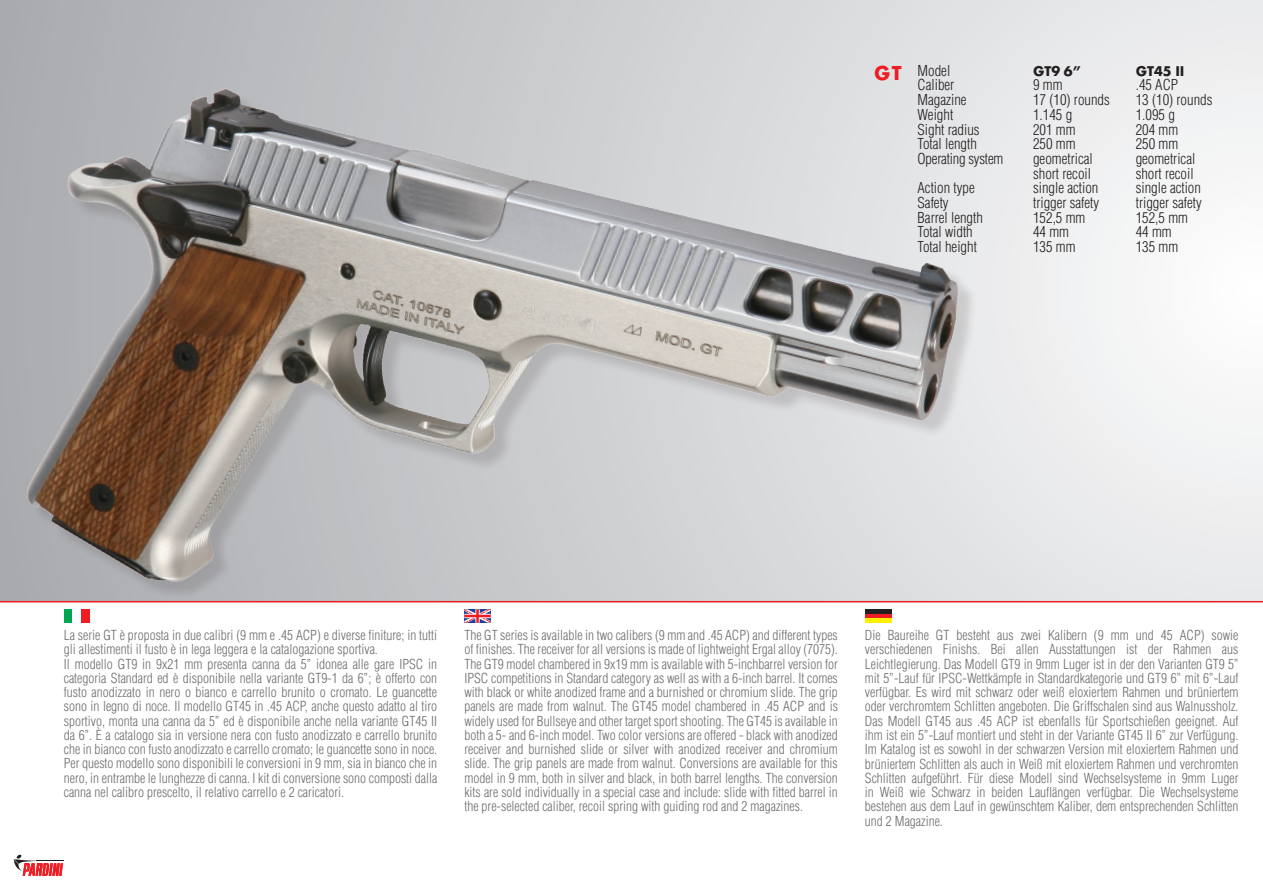
<style>
.page{position:relative;width:1263px;height:893px;background:#fff}
.page>*{position:absolute;margin:0;border:0;box-sizing:border-box;transform-origin:0 0}
.t1{font:300 condensed 14.7px/14.7px "Helvetica";color:#231f20}
.t2{font:700 14.7px "Futura T";color:#231f20}
.t3{font:300 condensed 13.5px/14.2px "Helvetica";color:#6c6d70;text-align:justify}
.s1{font-family:"Futura T";font-weight:700;font-stretch:normal;font-size:21px;color:#ee1d23}
</style>
<div class="page">
<div style="left:0;top:0;width:1263px;height:600px;background:linear-gradient(to right,#a8aaad,#f5f6f7)"></div>
<hr style="left:0;top:601px;width:1263px;height:1px;background:#ee1d23">
<img style="left:0;top:8px;width:1027px;height:615px">
<div style="left:64px;top:609px;width:8px;height:13px;background:#00a54f"></div>
<div style="left:72px;top:609px;width:9px;height:13px;background:#fff"></div>
<div style="left:81px;top:609px;width:9px;height:13px;background:#ee1d23"></div>
<hr style="left:865px;top:610px;width:26px;height:4px;background:#231f20">
<hr style="left:865px;top:614px;width:26px;height:4px;background:#ee1d23">
<div style="left:865px;top:618px;width:26px;height:5px;background:#fff101"></div>
<svg style="left:464px;top:609px;width:27px;height:14px"></svg>
<svg style="left:14px;top:854px;width:50px;height:22px"></svg>
<p class="t1" style="left:874px;top:63px;width:77px"><span class="s1">GT</span> Model</p>
<p class="t2" style="left:1033px;top:62px;width:50px">GT9 6”</p>
<p class="t1" style="left:918px;top:78px;width:38px">Caliber</p>
<p class="t1" style="left:1033px;top:78px;width:31px">9 mm</p>
<p class="t1" style="left:918px;top:92px;width:50px">Magazine</p>
<p class="t1" style="left:1033px;top:92px;width:78px">17 (10) rounds</p>
<p class="t1" style="left:918px;top:107px;width:37px">Weight</p>
<p class="t1" style="left:1033px;top:107px;width:41px">1.145 g</p>
<p class="t1" style="left:918px;top:122px;width:64px">Sight radius</p>
<p class="t1" style="left:1033px;top:122px;width:44px">201 mm</p>
<p class="t1" style="left:918px;top:136px;width:61px">Total length</p>
<p class="t1" style="left:1033px;top:136px;width:44px">250 mm</p>
<p class="t1" style="left:918px;top:151px;width:87px">Operating system</p>
<p class="t1" style="left:1033px;top:151px;width:61px">geometrical short recoil</p>
<p class="t1" style="left:918px;top:181px;width:59px">Action type</p>
<p class="t1" style="left:1033px;top:181px;width:67px">single action</p>
<p class="t1" style="left:918px;top:195px;width:33px">Safety</p>
<p class="t1" style="left:1033px;top:195px;width:68px">trigger safety</p>
<p class="t1" style="left:918px;top:210px;width:67px">Barrel length</p>
<p class="t1" style="left:1033px;top:210px;width:54px">152,5 mm</p>
<p class="t1" style="left:918px;top:225px;width:57px">Total width</p>
<p class="t1" style="left:1033px;top:225px;width:37px">44 mm</p>
<p class="t1" style="left:918px;top:239px;width:61px">Total height</p>
<p class="t1" style="left:1033px;top:239px;width:44px">135 mm</p>
<p class="t2" style="left:1136px;top:62px;width:50px">GT45 II</p>
<p class="t1" style="left:1136px;top:78px;width:78px">.45 ACP<br>13 (10) rounds<br>1.095 g<br>204 mm<br>250 mm geometrical short recoil single action trigger safety<br>152,5 mm<br>44 mm<br>135 mm</p>
<p class="t3" style="left:64px;top:628px;width:375px;text-align:left">La serie GT è proposta in due calibri (9 mm e .45 ACP) e diverse finiture; in tutti gli allestimenti il fusto è in lega leggera e la catalogazione sportiva.<br>Il modello GT9 in 9x21 mm presenta canna da 5” idonea alle gare IPSC in categoria Standard ed è disponibile nella variante GT9-1 da 6”; è offerto con fusto anodizzato in nero o bianco e carrello brunito o cromato. Le guancette sono in legno di noce. Il modello GT45 in .45 ACP, anche questo adatto al tiro sportivo, monta una canna da 5” ed è disponibile anche nella variante GT45 II da 6”. È a catalogo sia in versione nera con fusto anodizzato e carrello brunito che in bianco con fusto anodizzato e carrello cromato; le guancette sono in noce.<br>Per questo modello sono disponibili le conversioni in 9 mm, sia in bianco che in nero, in entrambe le lunghezze di canna. I kit di conversione sono composti dalla canna nel calibro prescelto, il relativo carrello e 2 caricatori.</p>
<p class="t3" style="left:464px;top:628px;width:375px">The GT series is available in two calibers (9 mm and .45 ACP) and different types of finishes. The receiver for all versions is made of lightweight Ergal alloy (7075).<br>The GT9 model chambered in 9x19 mm is available with 5-inchbarrel version for IPSC competitions in Standard category as well as with a 6-inch barrel. It comes with black or white anodized frame and a burnished or chromium slide. The grip panels are made from walnut. The GT45 model chambered in .45 ACP and is widely used for Bullseye and other target sport shooting. The GT45 is available in both a 5- and 6-inch model. Two color versions are offered - black with anodized receiver and burnished slide or silver with anodized receiver and chromium slide. The grip panels are made from walnut. Conversions are available for this model in 9 mm, both in silver and black, in both barrel lengths. The conversion kits are sold individually in a special case and include: slide with fitted barrel in the pre-selected caliber, recoil spring with guiding rod and 2 magazines.</p>
<p class="t3" style="left:865px;top:628px;width:375px">Die Baureihe GT besteht aus zwei Kalibern (9 mm und 45 ACP) sowie verschiedenen Finishs. Bei allen Ausstattungen ist der Rahmen aus Leichtlegierung. Das Modell GT9 in 9mm Luger ist in der den Varianten GT9 5” mit 5”-Lauf für IPSC-Wettkämpfe in Standardkategorie und GT9 6” mit 6”-Lauf verfügbar. Es wird mit schwarz oder weiß eloxiertem Rahmen und brüniertem oder verchromtem Schlitten angeboten. Die Griffschalen sind aus Walnussholz.<br>Das Modell GT45 aus .45 ACP ist ebenfalls für Sportschießen geeignet. Auf ihm ist ein 5”-Lauf montiert und steht in der Variante GT45 II 6” zur Verfügung.<br>Im Katalog ist es sowohl in der schwarzen Version mit eloxiertem Rahmen und brüniertem Schlitten als auch in Weiß mit eloxiertem Rahmen und verchromten Schlitten aufgeführt. Für diese Modell sind Wechselsysteme in 9mm Luger in Weiß wie Schwarz in beiden Lauflängen verfügbar. Die Wechselsysteme bestehen aus dem Lauf in gewünschtem Kaliber, dem entsprechenden Schlitten und 2 Magazine.</p>
</div>
